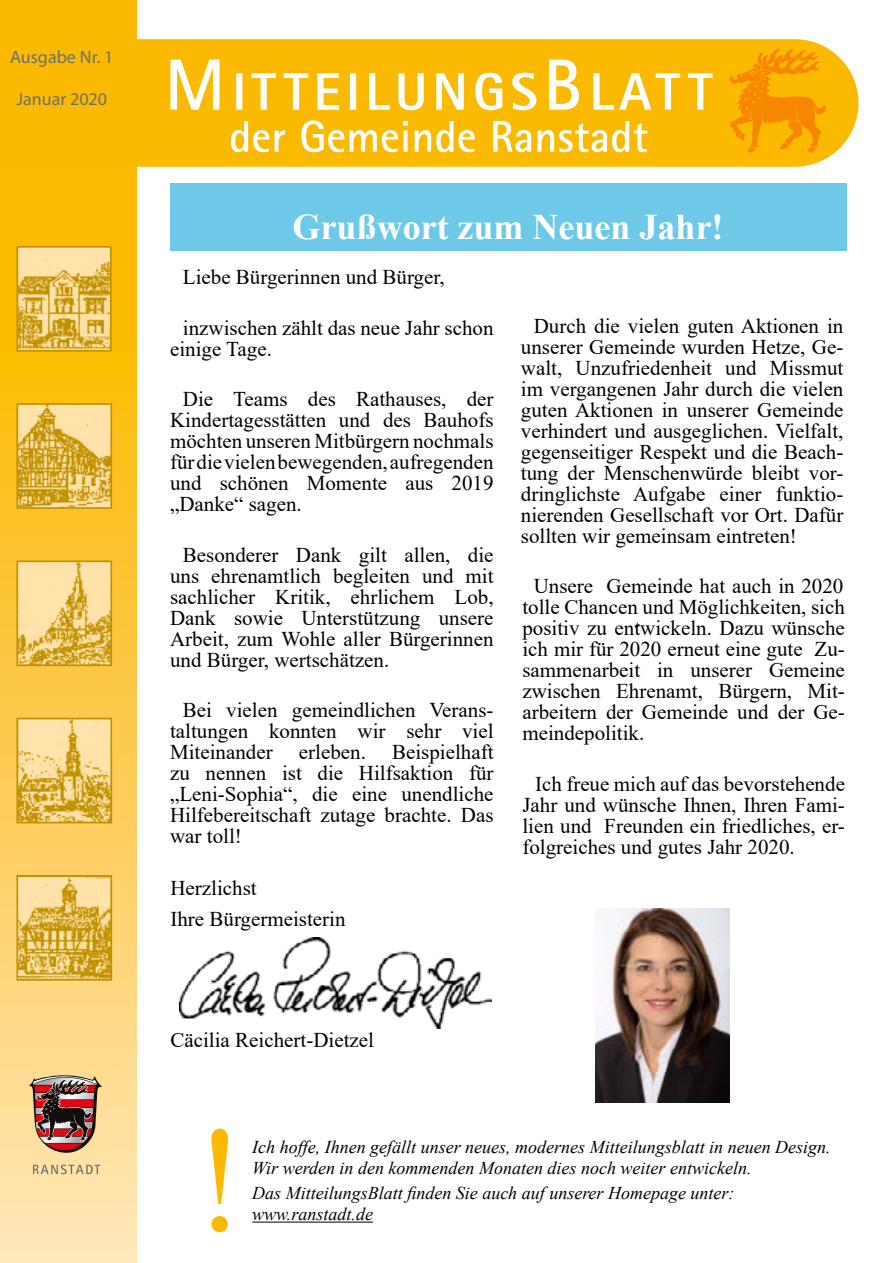
<style>
.page{position:relative;width:893px;height:1263px;background:#fff}
.page>*{position:absolute;margin:0;border:0;box-sizing:border-box;transform-origin:0 0}
.t1{font:150px "Times New Roman";color:#fbba00}
.t2{font:700 36px "Times New Roman";color:#fff}
.t3{font:21px/21px "Times New Roman";color:#000;text-align:justify}
.t4{font:italic 18px/21px "Times New Roman";color:#000}
.t5{font:18px "Myriad Pro";color:#6f6f6e}
</style>
<div class="page">
<svg style="left:0;top:0;width:136px;height:1263px"></svg>
<div style="left:0;top:39px;width:858px;height:128px;background:#fbba00"></div>
<img style="left:19px;top:249px;width:90px;height:100px">
<div style="left:16px;top:246px;width:96px;height:106px;border:2px solid #c09100"></div>
<img style="left:19px;top:406px;width:90px;height:100px">
<div style="left:16px;top:403px;width:96px;height:106px;border:2px solid #c09100"></div>
<img style="left:19px;top:563px;width:90px;height:100px">
<div style="left:16px;top:560px;width:96px;height:106px;border:2px solid #c09100"></div>
<img style="left:19px;top:721px;width:90px;height:99px">
<div style="left:16px;top:718px;width:96px;height:105px;border:2px solid #c09100"></div>
<img style="left:19px;top:878px;width:90px;height:100px">
<div style="left:16px;top:875px;width:96px;height:106px;border:2px solid #c09100"></div>
<svg style="left:729px;top:49px;width:98px;height:104px"></svg>
<div style="left:1px;top:50px;width:121px;height:104px;background:#fbba00"></div>
<svg style="left:231px;top:120px;width:416px;height:32px"></svg>
<svg style="left:170px;top:60px;width:542px;height:50px"></svg>
<svg style="left:33px;top:1164px;width:67px;height:10px"></svg>
<svg style="left:29px;top:1074px;width:73px;height:80px"></svg>
<svg style="left:634px;top:624px;width:6px;height:4px"></svg>
<img style="left:180px;top:938px;width:311px;height:91px">
<img style="left:595px;top:909px;width:135px;height:193px">
<div style="left:170px;top:184px;width:676px;height:67px;background:#6ec9e9"></div>
<hr style="left:252px;top:1222px;width:121px;height:1px;background:#000">
<p class="t5" style="left:10px;top:46px;width:105px">Ausgabe Nr. 1</p>
<p class="t5" style="left:16px;top:88px;width:92px">Januar 2020</p>
<h2 class="t2" style="left:293px;top:201px;width:432px">Grußwort zum Neuen Jahr!</h2>
<p class="t3" style="left:183px;top:266px;width:263px">Liebe Bürgerinnen und Bürger,</p>
<p class="t3" style="left:170px;top:316px;width:325px;text-indent:13px">inzwischen zählt das neue Jahr schon einige Tage.</p>
<p class="t3" style="left:170px;top:388px;width:325px;text-indent:13px">Die Teams des Rathauses, der Kindertagesstätten und des Bauhofs möchten unseren Mitbürgern nochmals für die vielen bewegenden, aufregenden und schönen Momente aus 2019 „Danke“ sagen.</p>
<p class="t3" style="left:170px;top:543px;width:325px;text-indent:13px">Besonderer Dank gilt allen, die uns ehrenamtlich begleiten und mit sachlicher Kritik, ehrlichem Lob, Dank sowie Unterstützung unsere Arbeit, zum Wohle aller Bürgerinnen und Bürger, wertschätzen.</p>
<p class="t3" style="left:170px;top:699px;width:325px;text-indent:13px">Bei vielen gemeindlichen Verans&shy;taltungen konnten wir sehr viel Miteinander erleben. Beispielhaft zu nennen ist die Hilfsaktion für „Leni-Sophia“, die eine unendliche Hilfebereitschaft zutage brachte. Das war toll!</p>
<p class="t3" style="left:170px;top:871px;width:177px;line-height:31.2px">Herzlichst<br>Ihre Bürgermeisterin</p>
<p class="t3" style="left:521px;top:315px;width:324px;text-indent:13px">Durch die vielen guten Aktionen in unserer Gemeinde wurden Hetze, Ge&shy;walt, Unzufriedenheit und Missmut im vergangenen Jahr durch die vielen guten Aktionen in unserer Gemeinde verhindert und ausgeglichen. Vielfalt, gegenseitiger Respekt und die Beach&shy;tung der Menschenwürde bleibt vor&shy;dringlichste Aufgabe einer funktio&shy;nierenden Gesellschaft vor Ort. Dafür sollten wir gemeinsam eintreten!</p>
<p class="t3" style="left:522px;top:575px;width:324px;text-indent:11px">Unsere Gemeinde hat auch in 2020 tolle Chancen und Möglichkeiten, sich positiv zu entwickeln. Dazu wünsche ich mir für 2020 erneut eine gute Zu&shy;sammenarbeit in unserer Gemeine zwischen Ehrenamt, Bürgern, Mit&shy;arbeitern der Gemeinde und der Ge&shy;meindepolitik.</p>
<p class="t3" style="left:522px;top:773px;width:324px;text-indent:13px">Ich freue mich auf das bevorstehende Jahr und wünsche Ihnen, Ihren Fami&shy;lien und Freunden ein friedliches, er&shy;folgreiches und gutes Jahr 2020.</p>
<p class="t3" style="left:170px;top:1028px;width:205px">Cäcilia Reichert-Dietzel</p>
<h1 class="t1" style="left:195px;top:1074px;width:51px">!</h1>
<p class="t4" style="left:252px;top:1136px;width:580px">Ich hoffe, Ihnen gefällt unser neues, modernes Mitteilungsblatt in neuen Design.<br>Wir werden in den kommenden Monaten dies noch weiter entwickeln.</p>
<p class="t4" style="left:252px;top:1182px;width:484px">Das MitteilungsBlatt finden Sie auch auf unserer Homepage unter:</p>
<p class="t4" style="left:252px;top:1203px;width:122px">www.ranstadt.de</p>
</div>
